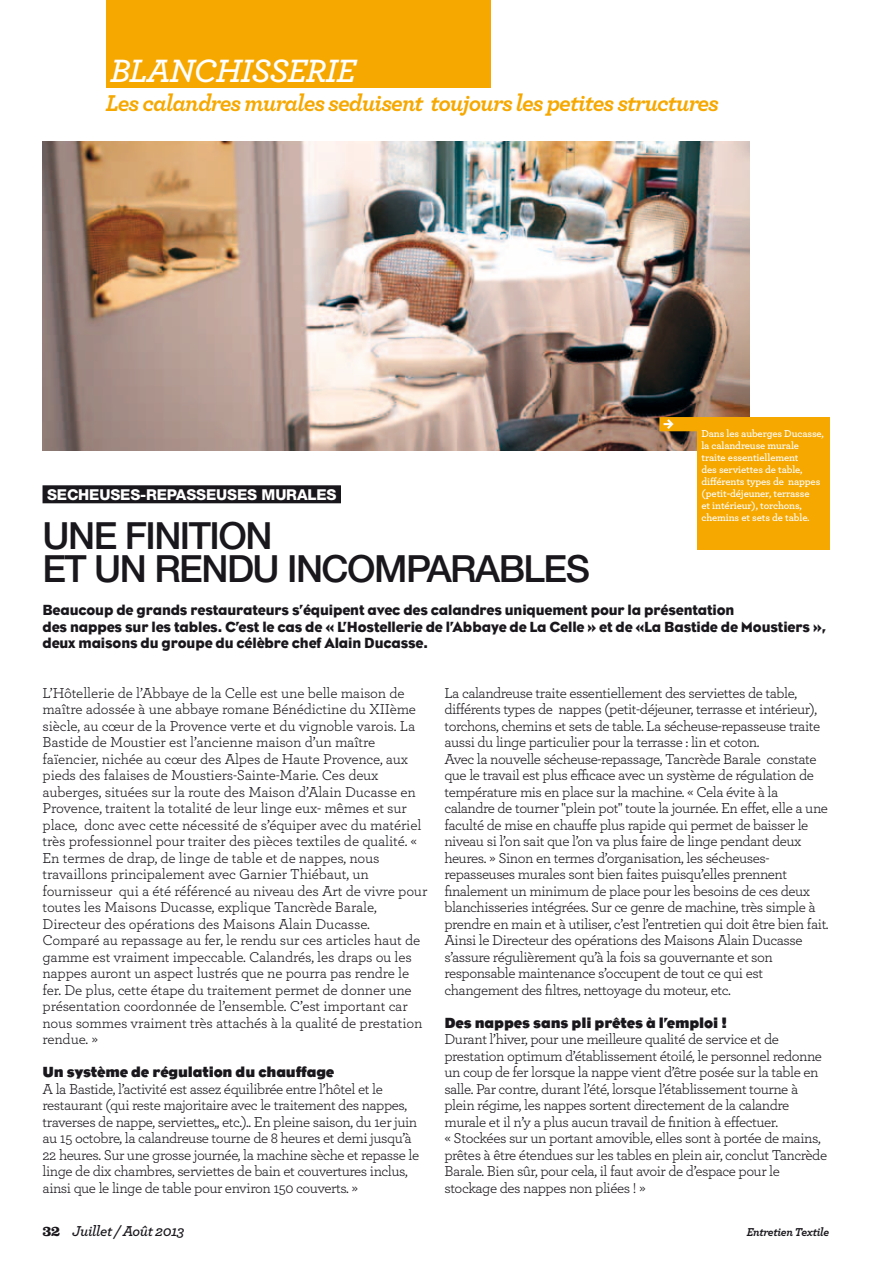
<style>
.page{position:relative;width:893px;height:1263px;background:#fff}
.page>*{position:absolute;margin:0;border:0;box-sizing:border-box;transform-origin:0 0}
.t1{font:500 37.5px/33px "Helvetica Neue LT";letter-spacing:-.04em;color:#1a171c}
.t2{font:italic 600 33.9px "Archer";color:#fff}
.t3{font:italic 700 24px "Archer";letter-spacing:-.04em;color:#f6a800}
.t4{font:15px/16.5px "Archer";letter-spacing:-.03em;color:#1a171c}
.t5{font:15px/16.5px "Archer";letter-spacing:-.01em;color:#1a171c}
.t6{font:15px/16.5px "Bureau Eagle";letter-spacing:-.01em;color:#1a171c}
.t7{font:700 15px "Bureau Eagle";letter-spacing:-.01em;color:#1a171c}
.t8{font:800 15px "Helvetica Neue";color:#fff}
.t9{font:italic 600 15px "Archer";letter-spacing:-.025em;color:#1a171c}
.t10{font:13.5px "Flesh Plain";color:#fff}
.t11{font:italic 700 12px "Archer";letter-spacing:-.025em;color:#1a171c}
.t12{font:600 10.5px/12px "Archer";letter-spacing:-.01em;color:#fff}
.s1{font-family:"Archer";font-weight:500;font-size:12px;color:#f6a800}
.s2{font-family:"Clarendon";font-weight:700;font-style:normal}
</style>
<div class="page">
<img style="left:43px;top:141px;width:707px;height:309px">
<div style="left:43px;top:485px;width:298px;height:18px;background:#1a171c"></div>
<div style="left:697px;top:417px;width:132px;height:132px;background:#f6a800"></div>
<div style="left:659px;top:417px;width:39px;height:14px;background:#f6a800"></div>
<div style="left:106px;top:0;width:385px;height:87px;background:#f6a800"></div>
<h2 class="t2" style="left:110px;top:45px;width:23px">BLANC</h2>
<h2 class="t2" style="left:216px;top:45px;width:43px">HISSERIE</h2>
<h3 class="t3" style="left:106px;top:84px;width:615px">Les calandres murales seduisent toujours les petites structures</h3>
<p class="t10" style="left:662px;top:416px;width:17px">w<span class="s1">.</span></p>
<p class="t12" style="left:701px;top:427px;width:124px">Dans les auberges Ducasse, la calandreuse murale traite essentiellement<br>des serviettes de table, différents types de nappes (petit-déjeuner, terrasse<br>et intérieur), torchons, chemins et sets de table.</p>
<p class="t8" style="left:47px;top:485px;width:43px">SECHEUSES</p>
<p class="t8" style="left:140px;top:485px;width:17px">-REP</p>
<p class="t8" style="left:176px;top:485px;width:22px">ASSEUSES</p>
<p class="t8" style="left:262px;top:485px;width:13px">MUR</p>
<p class="t8" style="left:297px;top:485px;width:21px">ALES</p>
<h1 class="t1" style="left:43px;top:519px;width:549px">UNE FINITION<br>ET UN RENDU INCOMPARABLES</h1>
<p class="t6" style="left:43px;top:602px;width:785px">Beaucoup de grands restaurateurs s’équipent avec des calandres uniquement pour la présentation<br>des nappes sur les tables. C’est le cas de « L’Hostellerie de l’Abbaye de La Celle » et de «La Bastide de Moustiers », deux maisons du groupe du célèbre chef Alain Ducasse.</p>
<p class="t5" style="left:43px;top:684px;width:386px">L’Hôtellerie de l’Abbaye de la Celle est une belle maison de maître adossée à une abbaye romane Bénédictine du XIIème siècle, au cœur de la Provence verte et du vignoble varois. La Bastide de Moustier est l’ancienne maison d’un maître faïencier, nichée au cœur des Alpes de Haute Provence, aux pieds des falaises de Moustiers-Sainte-Marie. Ces deux auberges, situées sur la route des Maison d’Alain Ducasse en Provence, traitent la totalité de leur linge eux- mêmes et sur place, donc avec cette nécessité de s’équiper avec du matériel très professionnel pour traiter des pièces textiles de qualité. « En termes de drap, de linge de table et de nappes, nous travaillons principalement avec Garnier Thiébaut, un fournisseur qui a été référencé au niveau des Art de vivre pour toutes les Maisons Ducasse, explique Tancrède Barale, Directeur des opérations des Maisons Alain Ducasse.<br>Comparé au repassage au fer, le rendu sur ces articles haut de gamme est vraiment impeccable. Calandrés, les draps ou les nappes auront un aspect lustrés que ne pourra pas rendre le fer. De plus, cette étape du traitement permet de donner une présentation coordonnée de l’ensemble. C’est important car nous sommes vraiment très attachés à la qualité de prestation rendue. »</p>
<p class="t7" style="left:43px;top:1064px;width:293px">Un système de régulation du chauffage</p>
<p class="t4" style="left:43px;top:1080px;width:378px">A la Bastide, l’activité est assez équilibrée entre l’hôtel et le restaurant (qui reste majoritaire avec le traitement des nappes, traverses de nappe, serviettes,, etc.).. En pleine saison, du 1er juin au 15 octobre, la calandreuse tourne de 8 heures et demi jusqu’à 22 heures. Sur une grosse journée, la machine sèche et repasse le linge de dix chambres, serviettes de bain et couvertures inclus, ainsi que le linge de table pour environ 150 couverts. »</p>
<p class="t4" style="left:444px;top:684px;width:386px">La calandreuse traite essentiellement des serviettes de table, différents types de nappes (petit-déjeuner, terrasse et intérieur), torchons, chemins et sets de table. La sécheuse-repasseuse traite aussi du linge particulier pour la terrasse : lin et coton.<br>Avec la nouvelle sécheuse-repassage, Tancrède Barale constate que le travail est plus efficace avec un système de régulation de température mis en place sur la machine. « Cela évite à la calandre de tourner "plein pot" toute la journée. En effet, elle a une faculté de mise en chauffe plus rapide qui permet de baisser le niveau si l’on sait que l’on va plus faire de linge pendant deux heures. » Sinon en termes d’organisation, les sécheuses&shy;repasseuses murales sont bien faites puisqu’elles prennent finalement un minimum de place pour les besoins de ces deux blanchisseries intégrées. Sur ce genre de machine, très simple à prendre en main et à utiliser, c’est l’entretien qui doit être bien fait.<br>Ainsi le Directeur des opérations des Maisons Alain Ducasse s’assure régulièrement qu’à la fois sa gouvernante et son responsable maintenance s’occupent de tout ce qui est changement des filtres, nettoyage du moteur, etc.</p>
<p class="t7" style="left:444px;top:1014px;width:284px">Des nappes sans pli prêtes à l’emploi !</p>
<p class="t4" style="left:444px;top:1030px;width:384px">Durant l’hiver, pour une meilleure qualité de service et de prestation optimum d’établissement étoilé, le personnel redonne un coup de fer lorsque la nappe vient d’être posée sur la table en salle. Par contre, durant l’été, lorsque l’établissement tourne à plein régime, les nappes sortent directement de la calandre murale et il n’y a plus aucun travail de finition à effectuer.<br>« Stockées sur un portant amovible, elles sont à portée de mains, prêtes à être étendues sur les tables en plein air, conclut Tancrède Barale. Bien sûr, pour cela, il faut avoir de d’espace pour le stockage des nappes non pliées ! »</p>
<p class="t9" style="left:43px;top:1219px;width:143px"><span class="s2">32</span> JUILLET / AOÛT 2013</p>
<p class="t11" style="left:747px;top:1222px;width:84px">Entretien Textile</p>
</div>
